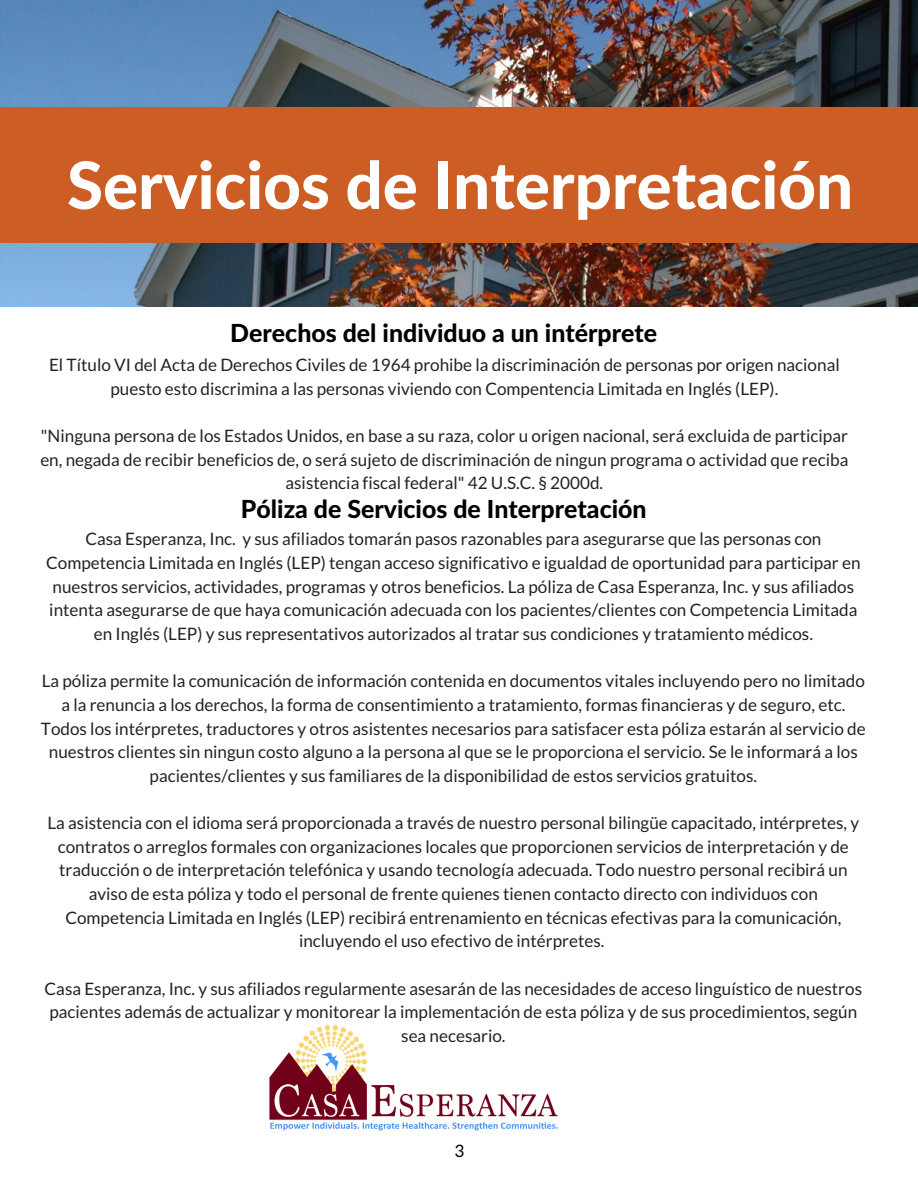
<style>
.page{position:relative;width:918px;height:1187px;background:#fff}
.page>*{position:absolute;margin:0;border:0;box-sizing:border-box;transform-origin:0 0}
.t1{font:800 65.4px "Lato";color:#fff}
.t2{font:800 24.9px "Lato";color:#000}
.t3{font:17.1px/23.7px "Lato";color:#222;text-align:center}
.t4{font:17.1px "Lato";color:#000}
</style>
<div class="page">
<img style="left:0;top:0;width:918px;height:307px">
<div style="left:0;top:107px;width:918px;height:135px;background:#cc5d25"></div>
<img style="left:269px;top:1024px;width:289px;height:107px">
<h1 class="t1" style="left:67px;top:144px;width:788px">Servicios de Interpretación</h1>
<h2 class="t2" style="left:230px;top:317px;width:429px">Derechos del individuo a un intérprete</h2>
<p class="t3" style="left:49px;top:352px;width:792px">El Título VI del Acta de Derechos Civiles de 1964 prohibe la discriminación de personas por origen nacional puesto esto discrimina a las personas viviendo con Compentencia Limitada en Inglés (LEP).</p>
<p class="t3" style="left:40px;top:423px;width:810px">"Ninguna persona de los Estados Unidos, en base a su raza, color u origen nacional, será excluida de participar en, negada de recibir beneficios de, o será sujeto de discriminación de ningun programa o actividad que reciba asistencia fiscal federal" 42 U.S.C. § 2000d.</p>
<h2 class="t2" style="left:241px;top:494px;width:407px">Póliza de Servicios de Interpretación</h2>
<p class="t3" style="left:46px;top:527px;width:816px">Casa Esperanza, Inc. y sus afiliados tomarán pasos razonables para asegurarse que las personas con Competencia Limitada en Inglés (LEP) tengan acceso significativo e igualdad de oportunidad para participar en nuestros servicios, actividades, programas y otros beneficios. La póliza de Casa Esperanza, Inc. y sus afiliados intenta asegurarse de que haya comunicación adecuada con los pacientes/clientes con Competencia Limitada en Inglés (LEP) y sus representativos autorizados al tratar sus condiciones y tratamiento médicos.</p>
<p class="t3" style="left:41px;top:669px;width:826px">La póliza permite la comunicación de información contenida en documentos vitales incluyendo pero no limitado a la renuncia a los derechos, la forma de consentimiento a tratamiento, formas financieras y de seguro, etc.<br>Todos los intérpretes, traductores y otros asistentes necesarios para satisfacer esta póliza estarán al servicio de nuestros clientes sin ningun costo alguno a la persona al que se le proporciona el servicio. Se le informará a los pacientes/clientes y sus familiares de la disponibilidad de estos servicios gratuitos.</p>
<p class="t3" style="left:48px;top:810px;width:813px">La asistencia con el idioma será proporcionada a través de nuestro personal bilingüe capacitado, intérpretes, y contratos o arreglos formales con organizaciones locales que proporcionen servicios de interpretación y de traducción o de interpretación telefónica y usando tecnología adecuada. Todo nuestro personal recibirá un aviso de esta póliza y todo el personal de frente quienes tienen contacto directo con individuos con Competencia Limitada en Inglés (LEP) recibirá entrenamiento en técnicas efectivas para la comunicación, incluyendo el uso efectivo de intérpretes.</p>
<p class="t3" style="left:45px;top:976px;width:819px">Casa Esperanza, Inc. y sus afiliados regularmente asesarán de las necesidades de acceso linguístico de nuestros pacientes además de actualizar y monitorear la implementación de esta póliza y de sus procedimientos, según sea necesario.</p>
<p class="t4" style="left:455px;top:1139px;width:11px">3</p>
</div>
